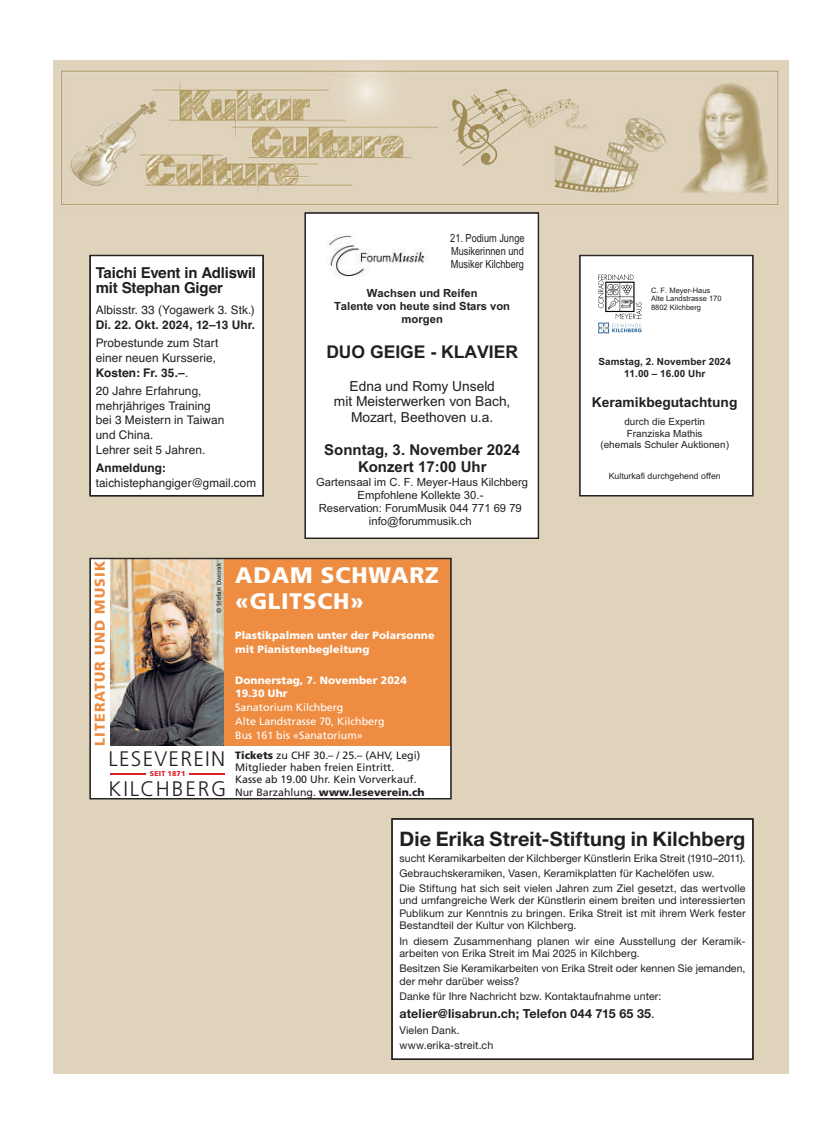
<style>
.page{position:relative;width:833px;height:1134px;background:#fff}
.page>*{position:absolute;margin:0;border:0;box-sizing:border-box;transform-origin:0 0}
.t1{font:22.5px/25.9px "Frutiger LT 75 Blk";letter-spacing:.035em;color:#fff}
.t2{font:21px/29.4px "Frutiger LT 45 Lt";letter-spacing:.06em;color:#231f20}
.t3{font:700 20px "Helvetica Neue LT";letter-spacing:.01em;color:#231f20}
.t4{font:700 17.5px "Arial";color:#231f20}
.t5{font:700 15px/17.2px "Arial";color:#231f20;text-align:center}
.t6{font:700 15px/15px "Helvetica";letter-spacing:-.015em;color:#231f20}
.t7{font:14.25px "Frutiger LT 75 Blk";letter-spacing:.075em;color:#ee8d42}
.t8{font:13.75px/15.9px "Arial";color:#231f20;text-align:center}
.t9{font:700 13.75px "Arial";color:#231f20}
.t10{font:700 12.5px "Helvetica Neue LT";letter-spacing:.015em;color:#231f20}
.t11{font:11.88px/14.8px "Helvetica";letter-spacing:.005em;color:#231f20}
.t12{font:700 11.88px "Helvetica";letter-spacing:.01em;color:#231f20}
.t13{font:11.25px/12.9px "Arial";color:#231f20;text-align:center}
.t14{font:700 11.25px/13px "Arial";color:#231f20;text-align:center}
.t15{font:11.25px/12.9px "Arial Narrow";color:#231f20;text-align:justify}
.t16{font:10.62px/12.5px "Helvetica Neue LT";letter-spacing:.01em;color:#231f20}
.t17{font:10.62px/12.2px "Frutiger LT 55 Rm";color:#231f20}
.t18{font:10.62px/13.8px "Frutiger LT 75 Blk";letter-spacing:.005em;color:#fff}
.t19{font:10.62px/13.8px "Frutiger LT 55 Rm";letter-spacing:.005em;color:#fff}
.t20{font:10.62px "Frutiger LT 75 Blk";letter-spacing:.005em;color:#231f20}
.t21{font:9.88px/11.5px "Arial";letter-spacing:.005em;color:#231f20;text-align:center}
.t22{font:700 9.88px/11.8px "Arial";letter-spacing:.005em;color:#231f20;text-align:center}
.t23{font:8.75px "Arial";letter-spacing:.005em;color:#231f20}
.t24{font:7.5px/8.8px "Arial";color:#231f20}
.t25{font:7.12px "Frutiger LT 75 Blk";letter-spacing:.035em;color:#da212a}
.t26{font:6.25px "Frutiger LT 55 Rm";color:#231f20}
.s1{font-weight:700}
.s2{font-family:"Frutiger LT 75 Blk"}
.s3{font-family:"Frutiger LT 55 Rm"}
.s4{font-weight:400}
</style>
<div class="page">
<img style="left:53px;top:60px;width:735px;height:1014px">
<svg style="left:90px;top:255px;width:174px;height:241px"></svg>
<div style="left:90px;top:256px;width:173px;height:240px;border:1px solid #231f20"></div>
<svg style="left:391px;top:818px;width:362px;height:242px"></svg>
<div style="left:392px;top:819px;width:360px;height:240px;border:1px solid #231f20"></div>
<svg style="left:305px;top:212px;width:234px;height:327px"></svg>
<div style="left:305px;top:213px;width:233px;height:325px;border:1px solid #231f20"></div>
<svg style="left:90px;top:558px;width:361px;height:241px"></svg>
<div style="left:90px;top:559px;width:361px;height:239px;border:1px solid #231f20"></div>
<svg style="left:579px;top:255px;width:174px;height:241px"></svg>
<h3 class="t6" style="left:96px;top:266px;width:162px">Taichi Event in Adliswil mit Stephan Giger</h3>
<p class="t11" style="left:96px;top:304px;width:161px">Albisstr. 33 (Yogawerk 3. Stk.)</p>
<p class="t12" style="left:96px;top:321px;width:161px">Di. 22. Okt. 2024, 12–13 Uhr.</p>
<p class="t11" style="left:96px;top:337px;width:124px">Probestunde zum Start einer neuen Kursserie,<br><span class="s1">Kosten: Fr. 35.–</span>.</p>
<p class="t11" style="left:96px;top:385px;width:130px">20 Jahre Erfahrung, mehrjähriges Training bei 3 Meistern in Taiwan und China.<br>Lehrer seit 5 Jahren.</p>
<p class="t12" style="left:96px;top:463px;width:71px">Anmeldung:</p>
<p class="t11" style="left:96px;top:476px;width:162px">taichistephangiger@gmail.com</p>
<p class="t15" style="left:450px;top:233px;width:76px">21. Podium Junge Musikerinnen und Musiker Kilchberg</p>
<p class="t14" style="left:334px;top:288px;width:178px">Wachsen und Reifen<br>Talente von heute sind Stars von morgen</p>
<h3 class="t4" style="left:326px;top:346px;width:193px">DUO GEIGE - KLAVIER</h3>
<p class="t8" style="left:334px;top:380px;width:178px">Edna und Romy Unseld<br>mit Meisterwerken von Bach,<br>Mozart, Beethoven u.a.</p>
<h3 class="t5" style="left:324px;top:443px;width:197px">Sonntag, 3. November 2024<br>Konzert 17:00 Uhr</h3>
<p class="t13" style="left:316px;top:477px;width:213px">Gartensaal im C. F. Meyer-Haus Kilchberg<br>Empfohlene Kollekte 30.-<br>Reservation: ForumMusik 044 771 69 79 info@forummusik.ch</p>
<h3 class="t7" style="left:95px;top:746px;width:187px;rotate:-90deg">LITERATUR UND MUSIK</h3>
<h1 class="t1" style="left:235px;top:565px;width:205px">ADAM SCHWARZ «GLITSCH»</h1>
<p class="t26" style="left:217px;top:613px;width:52px;rotate:-90deg">© Stefan Dworak</p>
<p class="t18" style="left:235px;top:630px;width:201px">Plastikpalmen unter der Polarsonne mit Pianistenbegleitung</p>
<p class="t18" style="left:235px;top:674px;width:173px">Donnerstag, 7. November 2024<br>19.30 Uhr</p>
<p class="t19" style="left:235px;top:702px;width:151px">Sanatorium Kilchberg<br>Alte Landstrasse 70, Kilchberg<br>Bus 161 bis «Sanatorium»</p>
<h2 class="t2" style="left:109px;top:744px;width:119px">LESEVEREIN<br>KILCHBERG</h2>
<p class="t25" style="left:150px;top:771px;width:37px">SEIT 1871</p>
<p class="t17" style="left:235px;top:750px;width:187px"><span class="s2">Tickets</span> zu CHF 30.– / 25.– (AHV, Legi)<br>Mitglieder haben freien Eintritt.<br>Kasse ab 19.00 Uhr. Kein Vorverkauf.</p>
<p class="t20" style="left:235px;top:788px;width:191px"><span class="s3">Nur Barzahlung.</span> www.leseverein.ch</p>
<p class="t24" style="left:651px;top:286px;width:72px">C. F. Meyer-Haus<br>Alte Landstrasse 170<br>8802 Kilchberg</p>
<p class="t22" style="left:598px;top:357px;width:134px">Samstag, 2. November 2024<br>11.00 – 16.00 Uhr</p>
<p class="t9" style="left:592px;top:397px;width:147px">Keramikbegutachtung</p>
<p class="t21" style="left:600px;top:417px;width:130px">durch die Expertin<br>Franziska Mathis<br>(ehemals Schuler Auktionen)</p>
<p class="t23" style="left:608px;top:472px;width:114px">Kulturkafi durchgehend offen</p>
<h3 class="t3" style="left:399px;top:826px;width:347px">Die Erika Streit-Stiftung in Kilchberg</h3>
<p class="t16" style="left:399px;top:851px;width:347px;line-height:15.1px">sucht Keramikarbeiten der Kilchberger Künstlerin Erika Streit (1910–2011).<br>Gebrauchskeramiken, Vasen, Keramikplatten für Kachelöfen usw.<br>Die Stiftung hat sich seit vielen Jahren zum Ziel gesetzt, das wertvolle</p>
<p class="t16" style="left:399px;top:895px;width:348px;text-align:justify">und umfangreiche Werk der Künstlerin einem breiten und interessierten Publikum zur Kenntnis zu bringen. Erika Streit ist mit ihrem Werk fester Bestandteil der Kultur von Kilchberg.</p>
<p class="t16" style="left:399px;top:935px;width:347px">In diesem Zusammenhang planen wir eine Ausstellung der Keramik&shy;arbeiten von Erika Streit im Mai 2025 in Kilchberg.</p>
<p class="t16" style="left:399px;top:963px;width:347px">Besitzen Sie Keramikarbeiten von Erika Streit oder kennen Sie jemanden, der mehr darüber weiss?</p>
<p class="t16" style="left:399px;top:991px;width:264px">Danke für Ihre Nachricht bzw. Kontaktaufnahme unter:</p>
<p class="t10" style="left:399px;top:1005px;width:257px">atelier@lisabrun.ch; Telefon 044 715 65 35<span class="s4">.</span></p>
<p class="t16" style="left:399px;top:1023px;width:95px;line-height:15.1px">Vielen Dank. www.erika-streit.ch</p>
</div>
